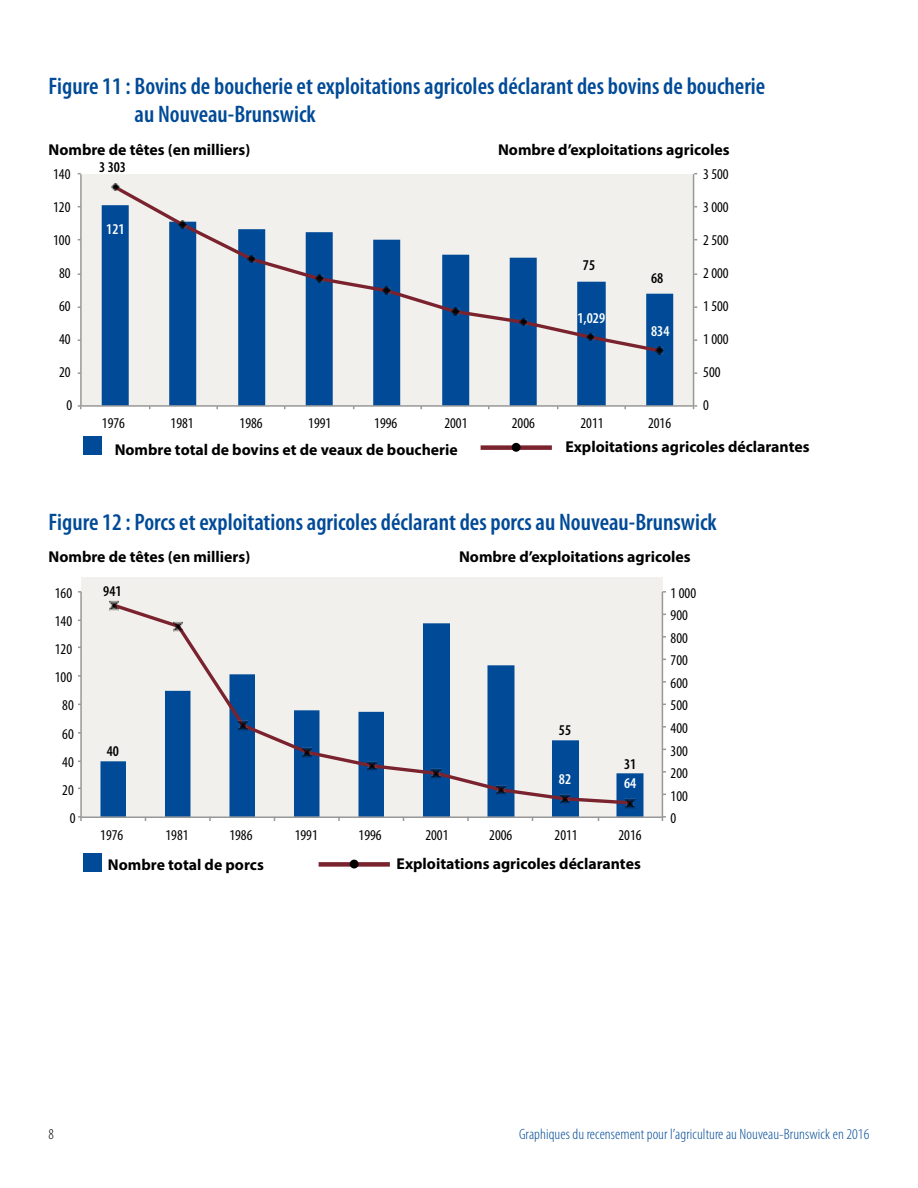
<style>
.page{position:relative;width:918px;height:1188px;background:#fff}
.page>*{position:absolute;margin:0;border:0;box-sizing:border-box;transform-origin:0 0}
.t1{font:600 condensed 24px/28.8px "Myriad Pro";color:#004a97}
.t2{font:700 15.75px "Myriad Pro";color:#000}
.t3{font:condensed 15px "Myriad Pro";color:#000}
.t4{font:300 condensed 15px "Myriad Pro";letter-spacing:.005em;color:#004a97;scale:1.05 1}
.t5{font:600 condensed 15px "Myriad Pro";color:#000}
.t6{font:600 condensed 15px "Myriad Pro";color:#fff}
.t7{font:300 condensed 15px "Myriad Pro";color:#000}
</style>
<div class="page">
<div style="left:82px;top:174px;width:612px;height:232px;background:#f2f0ec"></div>
<svg style="left:102px;top:205px;width:571px;height:200px"></svg>
<hr style="left:693px;top:174px;width:1px;height:232px;background:#989898">
<hr style="left:80px;top:174px;width:2px;height:232px;background:#989898">
<hr style="left:81px;top:405px;width:613px;height:2px;background:#989898">
<svg style="left:111px;top:188px;width:552px;height:167px"></svg>
<svg style="left:111px;top:183px;width:9px;height:8px"></svg>
<svg style="left:179px;top:221px;width:9px;height:7px"></svg>
<svg style="left:248px;top:255px;width:9px;height:8px"></svg>
<svg style="left:315px;top:275px;width:9px;height:7px"></svg>
<svg style="left:383px;top:287px;width:9px;height:7px"></svg>
<svg style="left:452px;top:308px;width:9px;height:7px"></svg>
<svg style="left:519px;top:318px;width:9px;height:8px"></svg>
<svg style="left:587px;top:333px;width:9px;height:8px"></svg>
<svg style="left:656px;top:347px;width:9px;height:7px"></svg>
<div style="left:83px;top:437px;width:18px;height:18px;background:#004a97"></div>
<div style="left:481px;top:445px;width:71px;height:5px;background:#7a232e"></div>
<div style="left:513px;top:444px;width:6px;height:7px;background:#000;border-radius:50%"></div>
<div style="left:512px;top:443px;width:9px;height:9px;border:2px solid #000;border-radius:50%"></div>
<div style="left:52px;top:566px;width:650px;height:281px;background:linear-gradient(to right,#faf9f7,#faf9f8)"></div>
<svg style="left:100px;top:623px;width:543px;height:193px;background:#9eb6ce"></svg>
<hr style="left:662px;top:592px;width:1px;height:225px;background:#989898">
<hr style="left:80px;top:592px;width:2px;height:225px;background:#989898">
<hr style="left:81px;top:816px;width:581px;height:2px;background:#989898">
<svg style="left:78px;top:816px;width:4px;height:5px"></svg>
<svg style="left:662px;top:816px;width:4px;height:5px"></svg>
<svg style="left:110px;top:601px;width:524px;height:205px;background:#becad7"></svg>
<svg style="left:109px;top:600px;width:9px;height:10px"></svg>
<svg style="left:174px;top:621px;width:9px;height:10px"></svg>
<svg style="left:238px;top:720px;width:9px;height:10px"></svg>
<svg style="left:303px;top:747px;width:9px;height:10px"></svg>
<svg style="left:367px;top:760px;width:9px;height:11px"></svg>
<svg style="left:432px;top:768px;width:9px;height:10px"></svg>
<svg style="left:496px;top:784px;width:9px;height:11px"></svg>
<svg style="left:561px;top:793px;width:9px;height:11px"></svg>
<svg style="left:625px;top:798px;width:9px;height:10px"></svg>
<div style="left:83px;top:853px;width:18px;height:19px;background:#004a97"></div>
<div style="left:319px;top:862px;width:71px;height:5px;background:#7a232e"></div>
<div style="left:350px;top:860px;width:9px;height:9px;border:2px solid #000;border-radius:50%"></div>
<h1 class="t1" style="left:135px;top:72px;width:632px;text-indent:-86px">Figure 11 : Bovins de boucherie et exploitations agricoles déclarant des bovins de boucherie au Nouveau-Brunswick</h1>
<p class="t2" style="left:49px;top:139px;width:203px">Nombre de têtes (en milliers)</p>
<p class="t2" style="left:498px;top:139px;width:233px">Nombre d’exploitations agricoles</p>
<p class="t3" style="left:53px;top:166px;width:19px">140</p>
<p class="t5" style="left:99px;top:159px;width:28px">3 303</p>
<p class="t3" style="left:703px;top:166px;width:27px">3 500</p>
<p class="t3" style="left:53px;top:199px;width:19px">120</p>
<p class="t3" style="left:703px;top:199px;width:27px">3 000</p>
<p class="t3" style="left:53px;top:232px;width:19px">100</p>
<p class="t6" style="left:106px;top:220px;width:20px">121</p>
<p class="t3" style="left:703px;top:232px;width:27px">2 500</p>
<p class="t3" style="left:59px;top:265px;width:13px">80</p>
<p class="t5" style="left:583px;top:257px;width:14px">75</p>
<p class="t5" style="left:651px;top:270px;width:14px">68</p>
<p class="t3" style="left:703px;top:265px;width:27px">2 000</p>
<p class="t3" style="left:59px;top:298px;width:13px">60</p>
<p class="t3" style="left:59px;top:331px;width:13px">40</p>
<p class="t6" style="left:577px;top:310px;width:29px">1,029</p>
<p class="t6" style="left:651px;top:323px;width:20px">834</p>
<p class="t3" style="left:703px;top:298px;width:27px">1 500</p>
<p class="t3" style="left:703px;top:331px;width:27px">1 000</p>
<p class="t3" style="left:59px;top:364px;width:13px">20</p>
<p class="t3" style="left:703px;top:364px;width:19px">500</p>
<p class="t3" style="left:67px;top:397px;width:7px">0</p>
<p class="t3" style="left:703px;top:397px;width:7px">0</p>
<p class="t3" style="left:102px;top:415px;width:25px">1976</p>
<p class="t3" style="left:171px;top:415px;width:25px">1981</p>
<p class="t3" style="left:240px;top:415px;width:25px">1986</p>
<p class="t3" style="left:308px;top:415px;width:25px">1991</p>
<p class="t3" style="left:374px;top:415px;width:25px">1996</p>
<p class="t3" style="left:444px;top:415px;width:25px">2001</p>
<p class="t3" style="left:512px;top:415px;width:25px">2006</p>
<p class="t3" style="left:581px;top:415px;width:25px">2011</p>
<p class="t3" style="left:648px;top:415px;width:25px">2016</p>
<p class="t2" style="left:115px;top:439px;width:345px">Nombre total de bovins et de veaux de boucherie</p>
<p class="t2" style="left:565px;top:436px;width:246px">Exploitations agricoles déclarantes</p>
<h1 class="t1" style="left:49px;top:508px;width:670px">Figure 12 : Porcs et exploitations agricoles déclarant des porcs au Nouveau-Brunswick</h1>
<p class="t2" style="left:49px;top:547px;width:203px">Nombre de têtes (en milliers)</p>
<p class="t2" style="left:459px;top:547px;width:233px">Nombre d’exploitations agricoles</p>
<p class="t3" style="left:55px;top:585px;width:19px">160</p>
<p class="t5" style="left:103px;top:583px;width:20px">941</p>
<p class="t3" style="left:671px;top:585px;width:27px">1 000</p>
<p class="t3" style="left:55px;top:613px;width:19px">140</p>
<p class="t3" style="left:671px;top:607px;width:19px">900</p>
<p class="t3" style="left:55px;top:641px;width:19px">120</p>
<p class="t3" style="left:671px;top:630px;width:19px">800</p>
<p class="t3" style="left:671px;top:652px;width:19px">700</p>
<p class="t3" style="left:55px;top:669px;width:19px">100</p>
<p class="t3" style="left:671px;top:675px;width:19px">600</p>
<p class="t3" style="left:62px;top:697px;width:13px">80</p>
<p class="t3" style="left:671px;top:697px;width:19px">500</p>
<p class="t3" style="left:62px;top:726px;width:13px">60</p>
<p class="t5" style="left:559px;top:722px;width:14px">55</p>
<p class="t3" style="left:671px;top:720px;width:19px">400</p>
<p class="t3" style="left:62px;top:754px;width:13px">40</p>
<p class="t3" style="left:62px;top:782px;width:13px">20</p>
<p class="t5" style="left:107px;top:742px;width:14px">40</p>
<p class="t5" style="left:624px;top:756px;width:14px">31</p>
<p class="t6" style="left:559px;top:771px;width:14px">82</p>
<p class="t6" style="left:624px;top:775px;width:14px">64</p>
<p class="t3" style="left:671px;top:742px;width:19px">300</p>
<p class="t3" style="left:671px;top:765px;width:19px">200</p>
<p class="t3" style="left:671px;top:788px;width:19px">100</p>
<p class="t3" style="left:70px;top:810px;width:7px">0</p>
<p class="t3" style="left:671px;top:810px;width:7px">0</p>
<p class="t3" style="left:100px;top:827px;width:25px">1976</p>
<p class="t3" style="left:166px;top:827px;width:25px">1981</p>
<p class="t3" style="left:229px;top:827px;width:25px">1986</p>
<p class="t3" style="left:295px;top:827px;width:25px">1991</p>
<p class="t3" style="left:359px;top:827px;width:25px">1996</p>
<p class="t3" style="left:425px;top:827px;width:25px">2001</p>
<p class="t3" style="left:489px;top:827px;width:25px">2006</p>
<p class="t3" style="left:555px;top:827px;width:25px">2011</p>
<p class="t3" style="left:618px;top:827px;width:25px">2016</p>
<p class="t2" style="left:108px;top:854px;width:157px">Nombre total de porcs</p>
<p class="t2" style="left:397px;top:853px;width:246px">Exploitations agricoles déclarantes</p>
<p class="t7" style="left:49px;top:1126px;width:7px">8</p>
<p class="t4" style="left:519px;top:1126px;width:335px">Graphiques du recensement pour l’agriculture au Nouveau-Brunswick en 2016</p>
</div>
